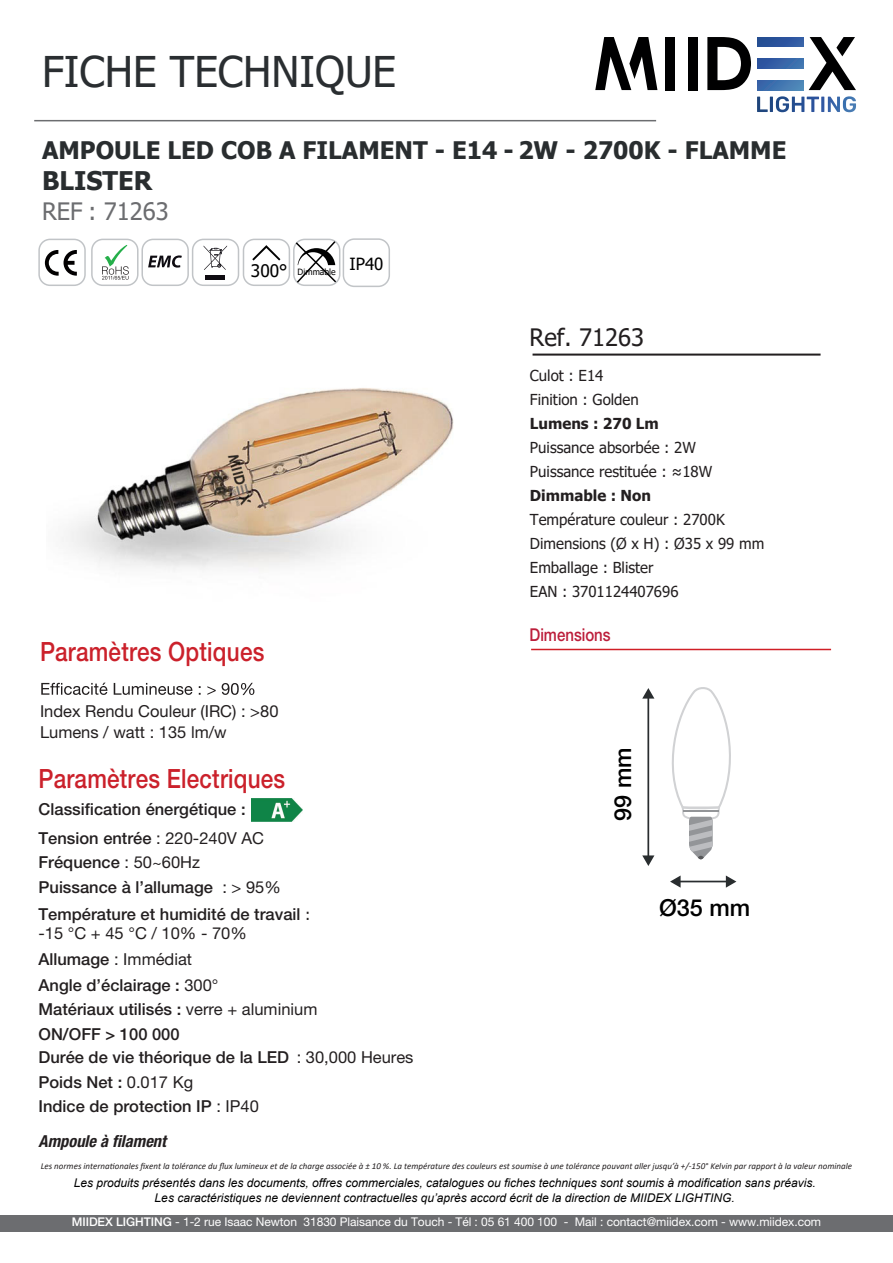
<style>
.page{position:relative;width:893px;height:1263px;background:#fff}
.page>*{position:absolute;margin:0;border:0;box-sizing:border-box;transform-origin:0 0}
.t1{font:42.3px "Tahoma";color:#2a2e31}
.t2{font:500 26.55px "Helvetica Neue LT Std";letter-spacing:.01em;color:#cb212b;scale:.85 1}
.t3{font:700 25.65px "Tahoma";color:#292d2f}
.t4{font:700 24.15px "Tahoma";color:#292d2f}
.t5{font:24px "Tahoma";color:#6c6d70}
.t6{font:24px "Tahoma";color:#231f20}
.t7{font:500 23.4px "Helvetica Neue LT Std";color:#000}
.t8{font:500 17.7px "Helvetica Neue LT Std";color:#bc1e3b;scale:.85 1}
.t9{font:500 16.5px/24.3px "Helvetica Neue LT Std";color:#231f20}
.t10{font:16.5px/21.3px "Helvetica Neue LT Std";color:#231f20}
.t11{font:italic 700 condensed 16.5px "Helvetica Neue LT Std";color:#231f20}
.t12{font:15.15px/24px "Tahoma";color:#231f20}
.t13{font:700 15.15px "Tahoma";color:#231f20}
.t14{font:italic 12px/14.4px "Arial";color:#000001;text-align:center}
.t15{font:12px "Helvetica Neue LT Std";letter-spacing:-.005em;color:#fff}
.t16{font:italic 9px "Calibri";color:#231f20}
.t17{font:8.7px "Tahoma";color:#000}
.s1{font-size:17.25px}
.s2{font-weight:400}
.s3{font-family:"Tahoma";font-weight:400;font-size:15.15px}
.s4{font-weight:500}
</style>
<div class="page">
<div style="left:0;top:1215px;width:893px;height:16px;background:#6c6d70"></div>
<hr style="left:34px;top:120px;width:622px;height:1px;background:#6c6d70">
<div style="left:91px;top:239px;width:48px;height:47px;border:1px solid #c1c4c7;border-radius:11px"></div>
<div style="left:38px;top:239px;width:48px;height:47px;border:1px solid #c1c4c7;border-radius:11px"></div>
<div style="left:141px;top:239px;width:48px;height:47px;border:1px solid #c1c4c7;border-radius:11px"></div>
<div style="left:192px;top:239px;width:47px;height:47px;border:1px solid #c1c4c7;border-radius:11px"></div>
<svg style="left:45px;top:250px;width:32px;height:26px"></svg>
<svg style="left:148px;top:255px;width:34px;height:13px"></svg>
<svg style="left:204px;top:245px;width:23px;height:25px"></svg>
<div style="left:205px;top:275px;width:20px;height:5px;background:#0f0c12"></div>
<img style="left:251px;top:799px;width:51px;height:22px">
<div style="left:243px;top:239px;width:47px;height:47px;border:1px solid #c1c4c7;border-radius:11px"></div>
<svg style="left:252px;top:245px;width:28px;height:16px"></svg>
<div style="left:343px;top:238px;width:47px;height:49px;border:1px solid #c1c4c7;border-radius:11px"></div>
<div style="left:293px;top:239px;width:47px;height:47px;border:1px solid #c1c4c7;border-radius:11px"></div>
<svg style="left:294px;top:240px;width:44px;height:44px"></svg>
<svg style="left:102px;top:245px;width:27px;height:35px"></svg>
<svg style="left:41px;top:683px;width:213px;height:12px"></svg>
<hr style="left:533px;top:354px;width:287px;height:2px;background:#231f20">
<hr style="left:531px;top:649px;width:300px;height:1px;background:#d01f26">
<hr style="left:647px;top:695px;width:2px;height:166px;background:#292d2f">
<svg style="left:642px;top:688px;width:12px;height:11px"></svg>
<svg style="left:642px;top:855px;width:12px;height:11px"></svg>
<svg style="left:670px;top:875px;width:11px;height:13px"></svg>
<svg style="left:726px;top:875px;width:10px;height:13px"></svg>
<hr style="left:676px;top:881px;width:55px;height:1px;background:#292d2f">
<svg style="left:671px;top:687px;width:60px;height:173px"></svg>
<hr style="left:683px;top:811px;width:36px;height:1px;background:#939598">
<svg style="left:809px;top:37px;width:47px;height:53px"></svg>
<svg style="left:707px;top:37px;width:44px;height:53px"></svg>
<div style="left:688px;top:37px;width:10px;height:53px;background:#000001"></div>
<div style="left:665px;top:37px;width:10px;height:53px;background:#000001"></div>
<svg style="left:757px;top:96px;width:99px;height:16px"></svg>
<svg style="left:595px;top:37px;width:62px;height:53px"></svg>
<svg style="left:757px;top:37px;width:46px;height:9px"></svg>
<svg style="left:757px;top:59px;width:46px;height:9px"></svg>
<svg style="left:757px;top:81px;width:46px;height:9px"></svg>
<img style="left:62px;top:388px;width:392px;height:183px">
<h1 class="t1" style="left:42px;top:43px;width:356px">FICHE TECHNIQUE</h1>
<h3 class="t4" style="left:42px;top:134px;width:746px">AMPOULE LED COB A FILAMENT - E14 - 2W - 2700K - FLAMME</h3>
<h3 class="t3" style="left:42px;top:163px;width:112px">BLISTER</h3>
<h3 class="t5" style="left:42px;top:195px;width:128px">REF : 71263</h3>
<p class="t17" style="left:251px;top:266px;width:134px"><span class="s1">300°</span> Dimmable <sup>IP40</sup></p>
<h2 class="t2" style="left:40px;top:635px;width:265px">Paramètres Optiques</h2>
<p class="t10" style="left:40px;top:700px;width:240px">Index Rendu Couleur (IRC) : &gt;80<br>Lumens / watt : 135 lm/w</p>
<h2 class="t2" style="left:39px;top:763px;width:292px">Paramètres Electriques</h2>
<p class="t9" style="left:39px;top:797px;width:208px">Classification énergétique :</p>
<p class="t9" style="left:39px;top:826px;width:244px">Tension entrée <span class="s2">: 220-240V AC<br></span>Fréquence <span class="s2">: 50~60Hz<br></span>Puissance à l’allumage <span class="s2">: &gt; 95%</span></p>
<p class="t9" style="left:39px;top:904px;width:273px;line-height:19.8px">Température et humidité de travail <span class="s3">: </span><span class="s2">-15 °C + 45 °C / 10% - 70%</span></p>
<p class="t9" style="left:39px;top:946px;width:280px;line-height:25px">Allumage <span class="s2">: Immédiat<br></span>Angle d’éclairage : <span class="s2">300°<br></span>Matériaux utilisés : <span class="s2">verre + aluminium</span></p>
<p class="t9" style="left:39px;top:1044px;width:252px">Durée de vie théorique de la LED</p>
<p class="t9" style="left:39px;top:1022px;width:143px">ON/OFF &gt; 100 000</p>
<p class="t10" style="left:297px;top:1046px;width:118px">: 30,000 Heures</p>
<h3 class="t6" style="left:530px;top:321px;width:116px">Ref. 71263</h3>
<p class="t12" style="left:530px;top:364px;width:110px">Culot : E14<br>Finition : Golden</p>
<p class="t13" style="left:530px;top:413px;width:130px">Lumens : 270 Lm</p>
<p class="t12" style="left:530px;top:436px;width:184px">Puissance absorbée : 2W<br>Puissance restituée : ≈18W</p>
<p class="t13" style="left:530px;top:485px;width:123px">Dimmable : Non</p>
<p class="t12" style="left:530px;top:508px;width:236px">Température couleur : 2700K<br>Dimensions (Ø x H) : Ø35 x 99 mm<br>Emballage : Blister<br>EAN : 3701124407696</p>
<p class="t8" style="left:530px;top:624px;width:97px">Dimensions</p>
<h3 class="t7" style="left:609px;top:821px;width:75px;rotate:-90deg">99 mm</h3>
<h3 class="t7" style="left:659px;top:893px;width:93px">Ø35 mm</h3>
<p class="t9" style="left:39px;top:1069px;width:222px">Poids Net : <span class="s2">0.017 Kg<br></span>Indice de protection IP <span class="s2">: IP40</span></p>
<p class="t11" style="left:39px;top:1131px;width:129px">Ampoule à filament</p>
<p class="t14" style="left:74px;top:1176px;width:743px">Les produits présentés dans les documents, offres commerciales, catalogues ou fiches techniques sont soumis à modification sans préavis.<br>Les caractéristiques ne deviennent contractuelles qu’après accord écrit de la direction de MIIDEX LIGHTING.</p>
<p class="t16" style="left:41px;top:1160px;width:813px">Les normes internationales fixent la tolérance du flux lumineux et de la charge associée à ± 10 %. La température des couleurs est soumise à une tolérance pouvant aller jusqu’à +/-150° Kelvin par rapport à la valeur nominale</p>
<p class="t15" style="left:72px;top:1214px;width:751px"><span class="s4">MIIDEX LIGHTING</span> - 1-2 rue Isaac Newton 31830 Plaisance du Touch - Tél : 05 61 400 100 - Mail : contact@miidex.com - www.miidex.com</p>
</div>
